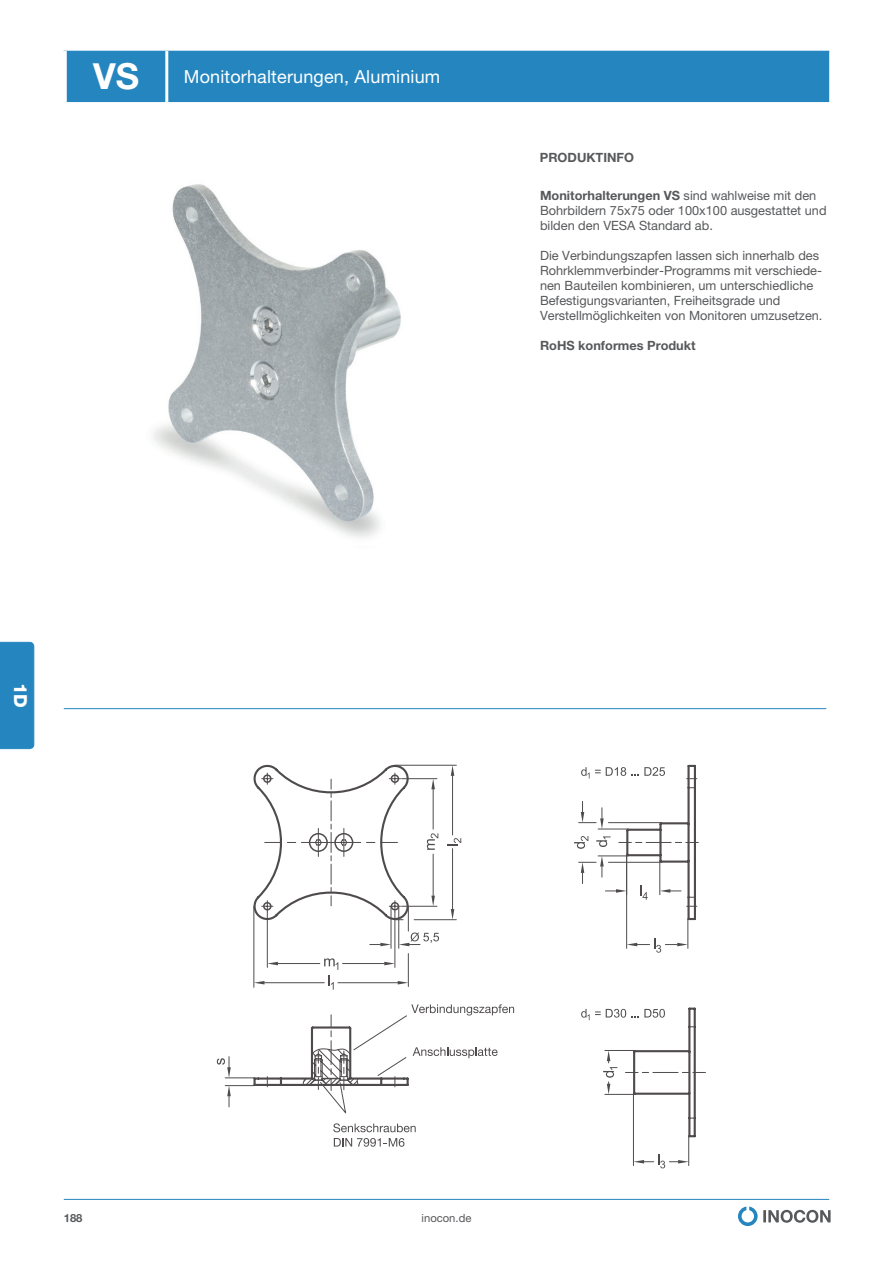
<style>
.page{position:relative;width:893px;height:1263px;background:#fff}
.page>*{position:absolute;margin:0;border:0;box-sizing:border-box;transform-origin:0 0}
.Produktkürzel{font:700 36px "Helvetica Neue LT Pro";color:#fff}
.Produktname{font:18px "Helvetica Neue LT Pro";letter-spacing:.01em;color:#fff}
.t1{font:800 18px "Helvetica Neue LT Pro";color:#fff}
.Produktinfo_Grundtex{font:12.75px/15px "Helvetica Neue LT Pro";color:#57585a}
.Produktinfo_Grundtex-2{font:700 12.75px "Helvetica Neue LT Pro";color:#57585a}
.Produktinfo_Head{font:700 12.75px "Helvetica Neue LT Pro";color:#57585a}
.t2{font:11.25px "Helvetica Neue LT Pro";color:#57585a}
.t3{font:700 11.25px "Helvetica Neue LT Pro";color:#57585a}
.s1{font-weight:700}
</style>
<div class="page">
<svg style="left:738px;top:1206px;width:93px;height:20px"></svg>
<hr style="left:64px;top:1199px;width:765px;height:1px;background:#2586bf">
<div style="left:0;top:642px;width:34px;height:107px;background:#2586bf"></div>
<div style="left:67px;top:51px;width:762px;height:51px;background:#2586bf"></div>
<hr style="left:165px;top:51px;width:3px;height:51px;background:#fff">
<hr style="left:64px;top:708px;width:762px;height:1px;background:#2586bf">
<hr style="left:225px;top:1085px;width:30px;height:1px;background:#231f20">
<hr style="left:225px;top:1077px;width:30px;height:1px;background:#231f20">
<svg style="left:227px;top:1085px;width:4px;height:22px"></svg>
<svg style="left:217px;top:1056px;width:14px;height:22px"></svg>
<svg style="left:633px;top:1009px;width:72px;height:159px"></svg>
<svg style="left:581px;top:766px;width:117px;height:154px"></svg>
<svg style="left:514px;top:787px;width:181px;height:331px"></svg>
<svg style="left:333px;top:1123px;width:83px;height:9px"></svg>
<svg style="left:334px;top:1138px;width:70px;height:9px"></svg>
<svg style="left:253px;top:765px;width:261px;height:349px"></svg>
<img style="left:153px;top:184px;width:248px;height:354px">
<p class="Produktkürzel" style="left:93px;top:54px;width:48px">VS</p>
<p class="Produktname" style="left:184px;top:66px;width:258px">Monitorhalterungen, Aluminium</p>
<p class="Produktinfo_Head" style="left:540px;top:150px;width:96px">PRODUKTINFO</p>
<p class="Produktinfo_Grundtex" style="left:540px;top:188px;width:288px"><span class="s1">Monitorhalterungen VS</span> sind wahlweise mit den<br>Bohrbildern 75x75 oder 100x100 ausgestattet und bilden den VESA Standard ab.</p>
<p class="Produktinfo_Grundtex" style="left:540px;top:248px;width:284px">Die Verbindungszapfen lassen sich innerhalb des Rohrklemmverbinder-Programms mit verschiede&shy;nen Bauteilen kombinieren, um unterschiedliche Befestigungsvarianten, Freiheitsgrade und Verstellmöglichkeiten von Monitoren umzusetzen.</p>
<p class="Produktinfo_Grundtex-2" style="left:540px;top:338px;width:157px">RoHS konformes Produkt</p>
<h2 class="t1" style="left:31px;top:683px;width:27px;rotate:90deg">1D</h2>
<p class="t3" style="left:64px;top:1211px;width:20px">188</p>
<p class="t2" style="left:422px;top:1211px;width:51px">inocon.de</p>
</div>
